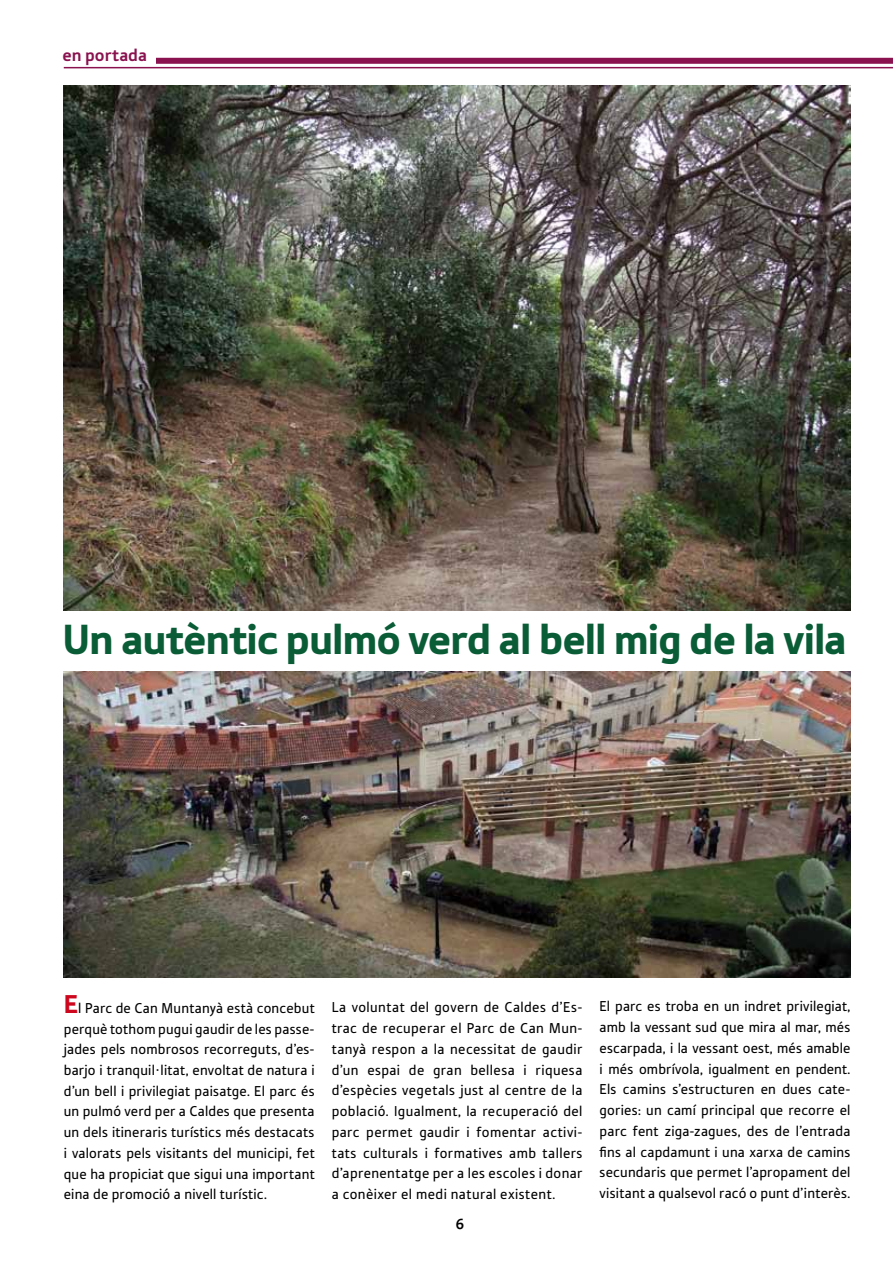
<style>
.page{position:relative;width:893px;height:1263px;background:#fff}
.page>*{position:absolute;margin:0;border:0;box-sizing:border-box;transform-origin:0 0}
.t1{font:900 44.1px "Tabula ITC Std";letter-spacing:-.025em;color:#095c36}
.t2{font:700 18px "Tabula ITC Std";letter-spacing:-.005em;color:#89124f}
.t3{font:15px/20.7px "Tabula ITC Std";letter-spacing:.015em;color:#000;text-align:justify}
.t4{font:700 15px "Scala Sans";color:#000}
.s1{font-weight:900;font-size:27px;color:#cd071e}
</style>
<div class="page">
<hr style="left:64px;top:67px;width:829px;height:1px;background:#89124f">
<div style="left:64px;top:58px;width:829px;height:6px;background:#89124f"></div>
<div style="left:63px;top:44px;width:93px;height:21px;background:#fff"></div>
<img style="left:64px;top:671px;width:786px;height:306px">
<img style="left:64px;top:85px;width:786px;height:525px">
<p class="t2" style="left:63px;top:45px;width:86px">en portada</p>
<h1 class="t1" style="left:63px;top:614px;width:786px">Un autèntic pulmó verd al bell mig de la vila</h1>
<p class="t3" style="left:64px;top:997px;width:252px"><span class="s1">E</span>l Parc de Can Muntanyà està concebut perquè tothom pugui gaudir de les passe&shy;jades pels nombrosos recorreguts, d’es&shy;barjo i tranquil·litat, envoltat de natura i d’un bell i privilegiat paisatge. El parc és un pulmó verd per a Caldes que presenta un dels itineraris turístics més destacats i valorats pels visitants del municipi, fet que ha propiciat que sigui una important eina de promoció a nivell turístic.</p>
<p class="t3" style="left:332px;top:997px;width:252px">La voluntat del govern de Caldes d’Es&shy;trac de recuperar el Parc de Can Mun&shy;tanyà respon a la necessitat de gaudir d’un espai de gran bellesa i riquesa d’espècies vegetals just al centre de la població. Igualment, la recuperació del parc permet gaudir i fomentar activi&shy;tats culturals i formatives amb tallers d’aprenentatge per a les escoles i donar a conèixer el medi natural existent.</p>
<p class="t4" style="left:456px;top:1216px;width:10px">6</p>
<p class="t3" style="left:600px;top:996px;width:252px">El parc es troba en un indret privilegiat, amb la vessant sud que mira al mar, més escarpada, i la vessant oest, més amable i més ombrívola, igualment en pendent.<br>Els camins s’estructuren en dues cate&shy;gories: un camí principal que recorre el parc fent ziga-zagues, des de l’entrada fins al capdamunt i una xarxa de camins secundaris que permet l’apropament del visitant a qualsevol racó o punt d’interès.</p>
</div>
